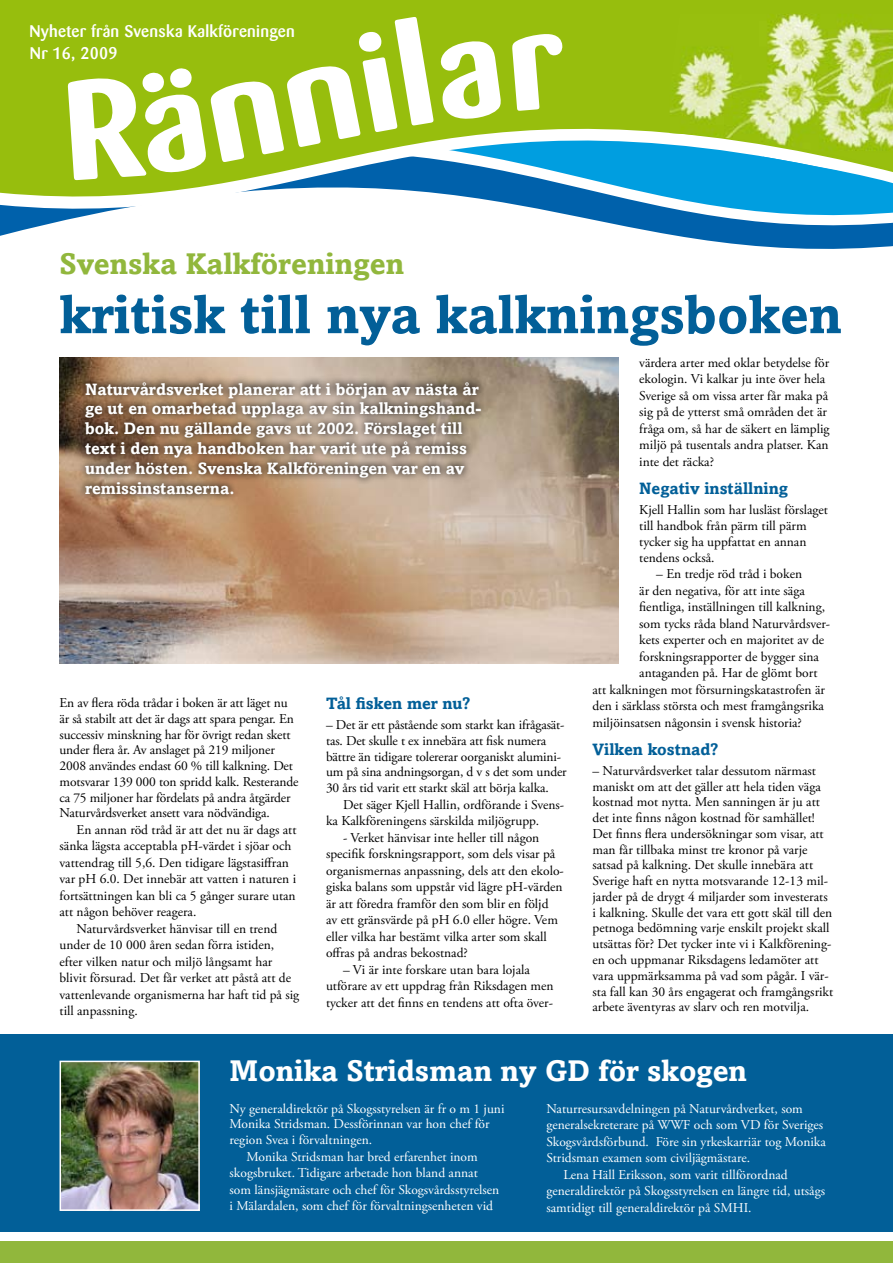
<style>
.page{position:relative;width:893px;height:1263px;background:#fff}
.page>*{position:absolute;margin:0;border:0;box-sizing:border-box;transform-origin:0 0}
.t1{font:700 54px "Amasis";color:#025f98}
.t2{font:700 30px "Amasis";color:#fff}
.t3{font:700 30px "Amasis";color:#91b73c}
.t4{font:500 16.8px/22.4px "Barmeno";letter-spacing:.015em;color:#fff}
.t5{font:700 16.5px/19.8px "Amasis";color:#fff}
.t6{font:700 16.5px "Amasis";color:#025f98}
.t7{font:13.5px/15.8px "Adobe Garamond Pro";color:#000}
.t8{font:13.5px "Adobe Garamond Pro";color:#fff}
</style>
<div class="page">
<svg style="left:727px;top:243px;width:166px;height:6px"></svg>
<svg style="left:678px;top:236px;width:215px;height:7px;background:#1b72b4"></svg>
<svg style="left:0;top:224px;width:893px;height:12px"></svg>
<svg style="left:0;top:0;width:893px;height:224px;fill:#97be0d"></svg>
<div style="left:749px;top:170px;width:144px;height:41px;background:#009ee0"></div>
<img style="left:670px;top:14px;width:223px;height:156px">
<div style="left:0;top:1035px;width:893px;height:197px;background:#025f98"></div>
<img style="left:63px;top:1064px;width:134px;height:144px">
<div style="left:60px;top:1061px;width:140px;height:150px;border:2px solid #fff"></div>
<img style="left:60px;top:357px;width:558px;height:306px">
<div style="left:0;top:1242px;width:893px;height:21px;background:#91b73c"></div>
<svg style="left:77px;top:374px;width:410px;height:127px;background:#957e69"></svg>
<svg style="left:67px;top:17px;width:436px;height:163px;background:#95bd20"></svg>
<div style="left:511px;top:33px;width:56px;height:78px;background:#97be0d"></div>
<p class="t4" style="left:29px;top:20px;width:267px">Nyheter från Svenska Kalkföreningen<br>Nr 16, 2009</p>
<h2 class="t3" style="left:60px;top:245px;width:346px">Svenska Kalkföreningen</h2>
<h1 class="t1" style="left:60px;top:282px;width:784px">kritisk till nya kalkningsboken</h1>
<p class="t5" style="left:85px;top:379px;width:398px">Naturvårdsverket planerar att i början av nästa år ge ut en omarbetad upplaga av sin kalkningshand&shy;bok. Den nu gällande gavs ut 2002. Förslaget till text i den nya handboken har varit ute på remiss under hösten. Svenska Kalkföreningen var en av remissinstanserna.</p>
<p class="t7" style="left:60px;top:695px;width:240px">En av flera röda trådar i boken är att läget nu är så stabilt att det är dags att spara pengar. En successiv minskning har för övrigt redan skett under flera år. Av anslaget på 219 miljoner 2008 användes endast 60 % till kalkning. Det motsvarar 139 000 ton spridd kalk. Resterande ca 75 miljoner har fördelats på andra åtgärder Naturvårdsverket ansett vara nödvändiga.</p>
<p class="t7" style="left:60px;top:822px;width:239px;line-height:16.5px;text-indent:17px">En annan röd tråd är att det nu är dags att sänka lägsta acceptabla pH-värdet i sjöar och vattendrag till 5,6. Den tidigare lägstasiffran var pH 6.0. Det innebär att vatten i naturen i fortsättningen kan bli ca 5 gånger surare utan att någon behöver reagera.</p>
<p class="t7" style="left:60px;top:921px;width:241px;line-height:16.5px;text-indent:17px">Naturvårdsverket hänvisar till en trend under de 10 000 åren sedan förra istiden, efter vilken natur och miljö långsamt har blivit försurad. Det får verket att påstå att de vattenlevande organismerna har haft tid på sig till anpassning.</p>
<p class="t6" style="left:326px;top:693px;width:146px">Tål fisken mer nu?</p>
<p class="t7" style="left:326px;top:717px;width:242px">– Det är ett påstående som starkt kan ifrågasät&shy;tas. Det skulle t ex innebära att fisk numera bättre än tidigare tolererar oorganiskt alumini&shy;um på sina andningsorgan, d v s det som under 30 års tid varit ett starkt skäl att börja kalka.</p>
<p class="t7" style="left:326px;top:797px;width:240px;line-height:16.5px;text-indent:17px">Det säger Kjell Hallin, ordförande i Svens&shy;ka Kalkföreningens särskilda miljögrupp.</p>
<p class="t7" style="left:326px;top:830px;width:239px;line-height:16.5px;text-indent:17px">- Verket hänvisar inte heller till någon specifik forskningsrapport, som dels visar på organismernas anpassning, dels att den ekolo&shy;giska balans som uppstår vid lägre pH-värden är att föredra framför den som blir en följd<br>av ett gränsvärde på pH 6.0 eller högre. Vem eller vilka har bestämt vilka arter som skall offras på andras bekostnad?</p>
<p class="t7" style="left:326px;top:962px;width:229px;line-height:16.5px;text-align:center">– Vi är inte forskare utan bara lojala utförare av ett uppdrag från Riksdagen men tycker att det finns en tendens att ofta över-</p>
<p class="t7" style="left:639px;top:355px;width:192px;line-height:16.5px">värdera arter med oklar betydelse för ekologin. Vi kalkar ju inte över hela Sverige så om vissa arter får maka på sig på de ytterst små områden det är fråga om, så har de säkert en lämplig miljö på tusentals andra platser. Kan inte det räcka?</p>
<p class="t6" style="left:639px;top:479px;width:150px">Negativ inställning</p>
<p class="t7" style="left:639px;top:503px;width:190px">Kjell Hallin som har lusläst förslaget till handbok från pärm till pärm tycker sig ha uppfattat en annan tendens också.</p>
<p class="t7" style="left:656px;top:566px;width:147px">– En tredje röd tråd i boken</p>
<p class="t7" style="left:639px;top:583px;width:167px">är den negativa, för att inte säga</p>
<p class="t7" style="left:639px;top:599px;width:187px">fientliga, inställningen till kalkning,</p>
<p class="t7" style="left:639px;top:616px;width:192px">som tycks råda bland Naturvårdsver-</p>
<p class="t7" style="left:639px;top:632px;width:187px">kets experter och en majoritet av de</p>
<p class="t7" style="left:639px;top:649px;width:181px">forskningsrapporter de bygger sina</p>
<p class="t7" style="left:639px;top:665px;width:180px">antaganden på. Har de glömt bort</p>
<p class="t7" style="left:592px;top:682px;width:234px">att kalkningen mot försurningskatastrofen är</p>
<p class="t7" style="left:592px;top:698px;width:233px">den i särklass största och mest framgångsrika</p>
<p class="t7" style="left:592px;top:715px;width:211px">miljöinsatsen någonsin i svensk historia?</p>
<p class="t6" style="left:592px;top:739px;width:127px">Vilken kostnad?</p>
<p class="t7" style="left:592px;top:763px;width:242px">– Naturvårdsverket talar dessutom närmast maniskt om att det gäller att hela tiden väga kostnad mot nytta. Men sanningen är ju att det inte finns någon kostnad för samhället!<br>Det finns flera undersökningar som visar, att man får tillbaka minst tre kronor på varje satsad på kalkning. Det skulle innebära att Sverige haft en nytta motsvarande 12-13 mil&shy;jarder på de drygt 4 miljarder som investerats i kalkning. Skulle det vara ett gott skäl till den petnoga bedömning varje enskilt projekt skall utsättas för? Det tycker inte vi i Kalkförening&shy;en och uppmanar Riksdagens ledamöter att vara uppmärksamma på vad som pågår. I vär&shy;sta fall kan 30 års engagerat och framgångsrikt arbete äventyras av slarv och ren motvilja.</p>
<h2 class="t2" style="left:230px;top:1053px;width:519px">Monika Stridsman ny GD för skogen</h2>
<p class="t8" style="left:230px;top:1100px;width:276px">Ny generaldirektör på Skogsstyrelsen är fr o m 1 juni</p>
<p class="t8" style="left:230px;top:1116px;width:261px">Monika Stridsman. Dessförinnan var hon chef för</p>
<p class="t8" style="left:230px;top:1132px;width:144px">region Svea i förvaltningen.</p>
<p class="t8" style="left:247px;top:1148px;width:233px">Monika Stridsman har bred erfarenhet inom</p>
<p class="t8" style="left:230px;top:1165px;width:250px">skogsbruket. Tidigare arbetade hon bland annat</p>
<p class="t8" style="left:230px;top:1181px;width:271px">som länsjägmästare och chef för Skogsvårdsstyrelsen</p>
<p class="t8" style="left:230px;top:1197px;width:265px">i Mälardalen, som chef för förvaltningsenheten vid</p>
<p class="t8" style="left:546px;top:1100px;width:258px">Naturresursavdelningen på Naturvårdverket, som</p>
<p class="t8" style="left:546px;top:1116px;width:278px">generalsekreterare på WWF och som VD för Sveriges</p>
<p class="t8" style="left:546px;top:1133px;width:281px">Skogsvårdsförbund. Före sin yrkeskarriär tog Monika</p>
<p class="t8" style="left:546px;top:1149px;width:205px">Stridsman examen som civiljägmästare.</p>
<p class="t8" style="left:563px;top:1166px;width:226px">Lena Häll Eriksson, som varit tillförordnad</p>
<p class="t8" style="left:546px;top:1182px;width:280px">generaldirektör på Skogsstyrelsen en längre tid, utsågs</p>
<p class="t8" style="left:546px;top:1199px;width:207px">samtidigt till generaldirektör på SMHI.</p>
</div>
